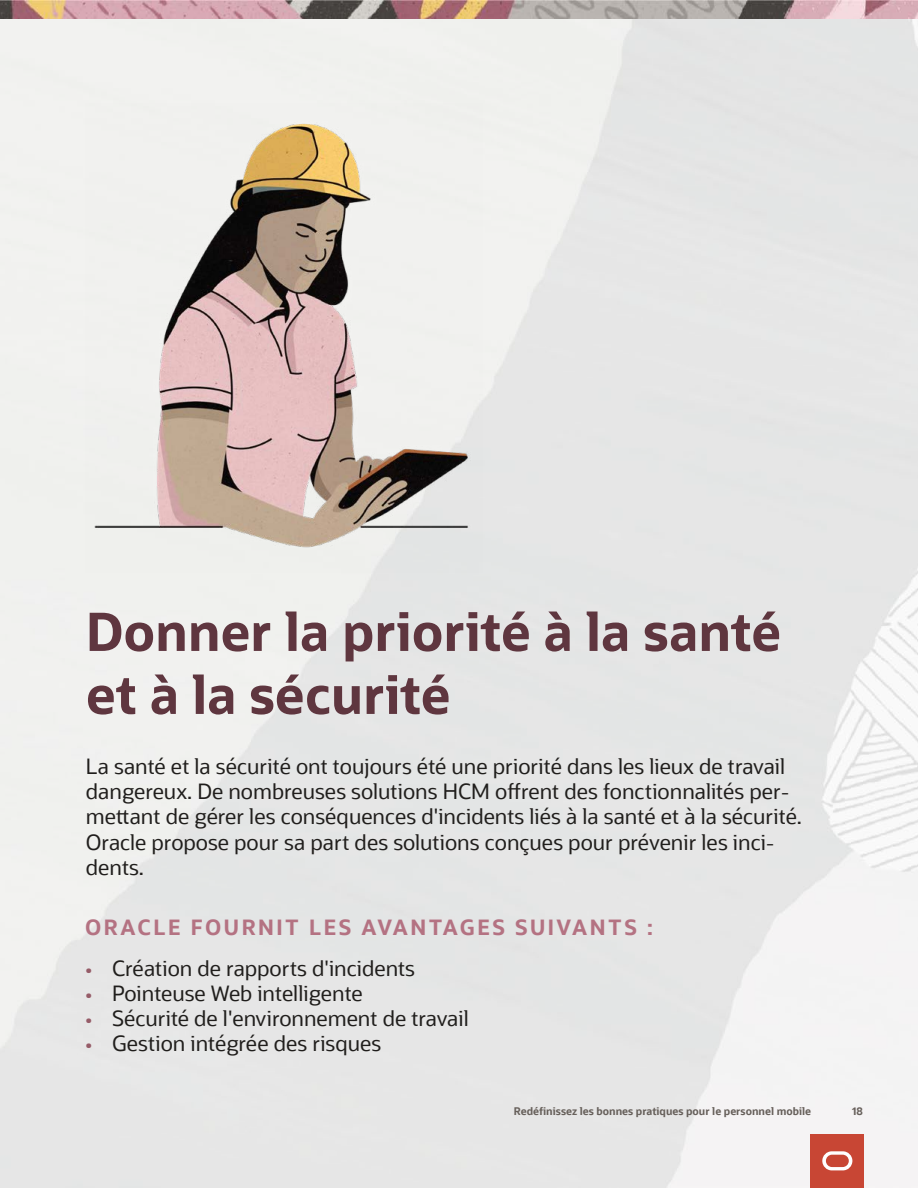
<style>
.page{position:relative;width:918px;height:1188px;background:#fff}
.page>*{position:absolute;margin:0;border:0;box-sizing:border-box;transform-origin:0 0}
.t1{font:700 52.5px/63px "Oracle Sans";color:#5f363f}
.t2{font:21px/25.2px "Oracle Sans";color:#201e1c}
.t3{font:700 21px "Oracle Sans";letter-spacing:.12em;color:#b47282}
.t4{font:700 10.5px "Oracle Sans";color:#67605b}
.s1{color:#965c68}
</style>
<div class="page">
<img style="left:0;top:0;width:918px;height:1188px">
<img style="left:85px;top:104px;width:398px;height:469px">
<div style="left:810px;top:1134px;width:54px;height:54px;background:#c84634"></div>
<svg style="left:822px;top:1151px;width:30px;height:19px"></svg>
<p class="t1" style="left:86px;top:601px;width:697px">Donner la priorité à la santé et à la sécurité</p>
<p class="t2" style="left:86px;top:754px;width:718px">La santé et la sécurité ont toujours été une priorité dans les lieux de travail dangereux. De nombreuses solutions HCM offrent des fonctionnalités per&shy;mettant de gérer les conséquences d'incidents liés à la santé et à la sécurité.<br>Oracle propose pour sa part des solutions conçues pour prévenir les inci&shy;dents.</p>
<p class="t3" style="left:85px;top:914px;width:569px">ORACLE FOURNIT LES AVANTAGES SUIVANTS :</p>
<p class="t2" style="left:85px;top:956px;width:332px"><span class="s1">•</span> Création de rapports d'incidents</p>
<p class="t2" style="left:85px;top:981px;width:279px"><span class="s1">•</span> Pointeuse Web intelligente</p>
<p class="t2" style="left:85px;top:1006px;width:385px"><span class="s1">•</span> Sécurité de l'environnement de travail</p>
<p class="t2" style="left:85px;top:1031px;width:298px"><span class="s1">•</span> Gestion intégrée des risques</p>
<p class="t4" style="left:514px;top:1104px;width:299px">Redéfinissez les bonnes pratiques pour le personnel mobile</p>
<p class="t4" style="left:852px;top:1104px;width:12px">18</p>
</div>
